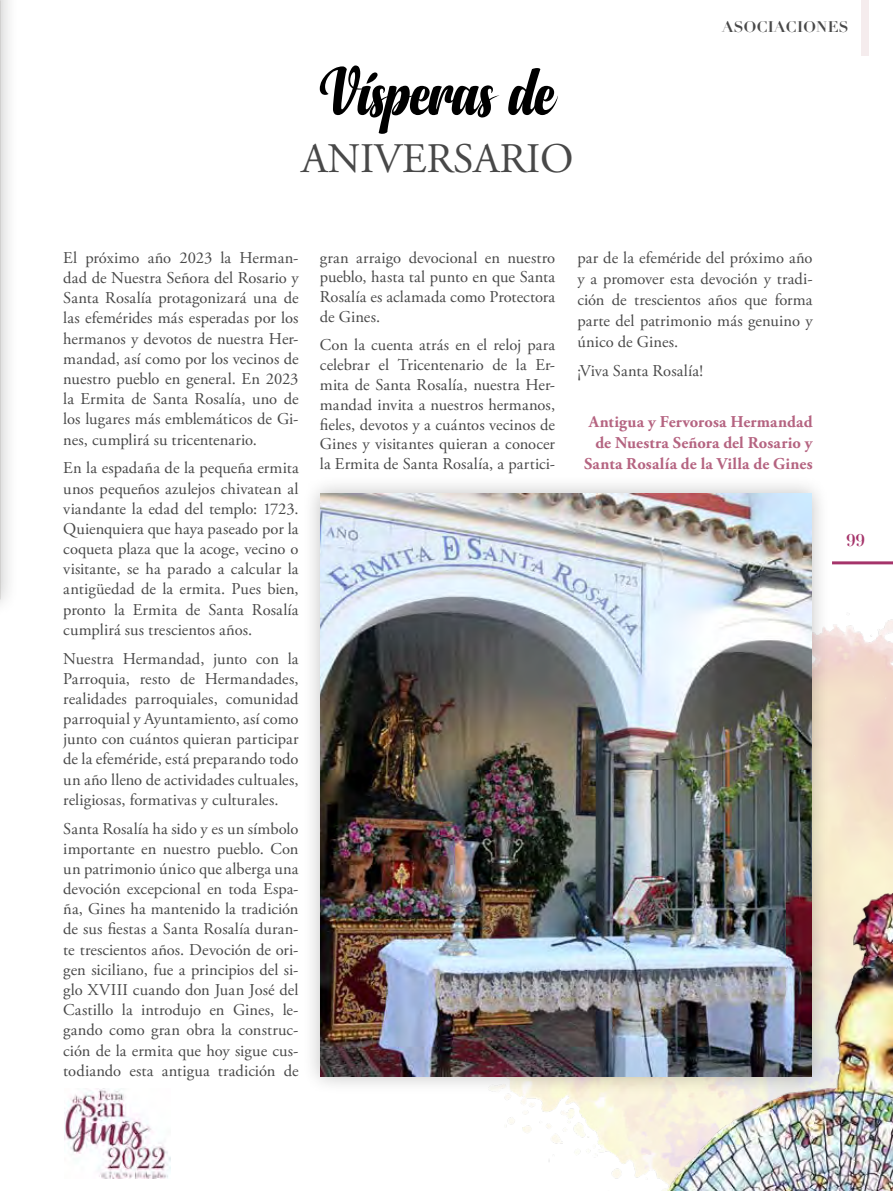
<style>
.page{position:relative;width:893px;height:1191px;background:#fff}
.page>*{position:absolute;margin:0;border:0;box-sizing:border-box;transform-origin:0 0}
.t1{font:69px "Anydore";letter-spacing:-.02em;color:#000}
.t2{font:42px "Adobe Garamond Pro";letter-spacing:-.005em;color:#484848}
.t3{font:16.5px/20.2px "Adobe Garamond Pro";letter-spacing:.005em;color:#484848;text-align:justify}
.t4{font:700 16.5px/21px "Adobe Garamond Pro";letter-spacing:.01em;color:#b56481;text-align:right}
.t5{font:700 16.5px "Didot";color:#a5346a}
.t6{font:700 15px "Didot";letter-spacing:.02em;color:#484848}
</style>
<div class="page">
<img style="left:504px;top:564px;width:389px;height:627px">
<img style="left:668px;top:867px;width:225px;height:324px">
<img style="left:64px;top:1089px;width:106px;height:89px">
<hr style="left:832px;top:561px;width:61px;height:3px;background:#a5346a">
<div style="left:302px;top:475px;width:528px;height:620px;background:#000;opacity:.25"></div>
<img style="left:321px;top:493px;width:491px;height:583px">
<div style="left:861px;top:0;width:8px;height:55px;background:#f5eced"></div>
<div style="left:0;top:0;width:19px;height:618px;background:#000;opacity:.25"></div>
<h1 class="t1" style="left:321px;top:50px;width:236px">Vísperas de</h1>
<h2 class="t2" style="left:301px;top:133px;width:274px">ANIVERSARIO</h2>
<p class="t6" style="left:722px;top:17px;width:128px">ASOCIACIONES</p>
<p class="t3" style="left:63px;top:248px;width:237px">El próximo año 2023 la Herman&shy;dad de Nuestra Señora del Rosario y Santa Rosalía protagonizará una de las efemérides más esperadas por los hermanos y devotos de nuestra Her&shy;mandad, así como por los vecinos de nuestro pueblo en general. En 2023 la Ermita de Santa Rosalía, uno de los lugares más emblemáticos de Gi&shy;nes, cumplirá su tricentenario.</p>
<p class="t3" style="left:63px;top:458px;width:237px">En la espadaña de la pequeña ermita unos pequeños azulejos chivatean al viandante la edad del templo: 1723.<br>Quienquiera que haya paseado por la coqueta plaza que la acoge, vecino o visitante, se ha parado a calcular la antigüedad de la ermita. Pues bien, pronto la Ermita de Santa Rosalía cumplirá sus trescientos años.</p>
<p class="t3" style="left:63px;top:648px;width:237px">Nuestra Hermandad, junto con la Parroquia, resto de Hermandades, realidades parroquiales, comunidad parroquial y Ayuntamiento, así como junto con cuántos quieran participar de la efeméride, está preparando todo un año lleno de actividades cultuales, religiosas, formativas y culturales.</p>
<p class="t3" style="left:63px;top:818px;width:237px">Santa Rosalía ha sido y es un símbolo importante en nuestro pueblo. Con un patrimonio único que alberga una devoción excepcional en toda Espa&shy;ña, Gines ha mantenido la tradición de sus fiestas a Santa Rosalía duran&shy;te trescientos años. Devoción de ori&shy;gen siciliano, fue a principios del si&shy;glo XVIII cuando don Juan José del Castillo la introdujo en Gines, le&shy;gando como gran obra la construc&shy;ción de la ermita que hoy sigue cus&shy;todiando esta antigua tradición de</p>
<p class="t3" style="left:320px;top:248px;width:237px;line-height:19.8px">gran arraigo devocional en nuestro pueblo, hasta tal punto en que Santa Rosalía es aclamada como Protectora de Gines.</p>
<p class="t3" style="left:320px;top:336px;width:237px;line-height:19.8px">Con la cuenta atrás en el reloj para celebrar el Tricentenario de la Er&shy;mita de Santa Rosalía, nuestra Her&shy;mandad invita a nuestros hermanos, fieles, devotos y a cuántos vecinos de Gines y visitantes quieran a conocer la Ermita de Santa Rosalía, a partici-</p>
<p class="t3" style="left:577px;top:247px;width:237px;line-height:21px">par de la efeméride del próximo año y a promover esta devoción y tradi&shy;ción de trescientos años que forma parte del patrimonio más genuino y único de Gines.</p>
<p class="t3" style="left:577px;top:362px;width:127px">¡Viva Santa Rosalía!</p>
<p class="t4" style="left:584px;top:412px;width:230px">Antigua y Fervorosa Hermandad de Nuestra Señora del Rosario y<br>Santa Rosalía de la Villa de Gines</p>
<p class="t5" style="left:846px;top:530px;width:20px">99</p>
</div>
